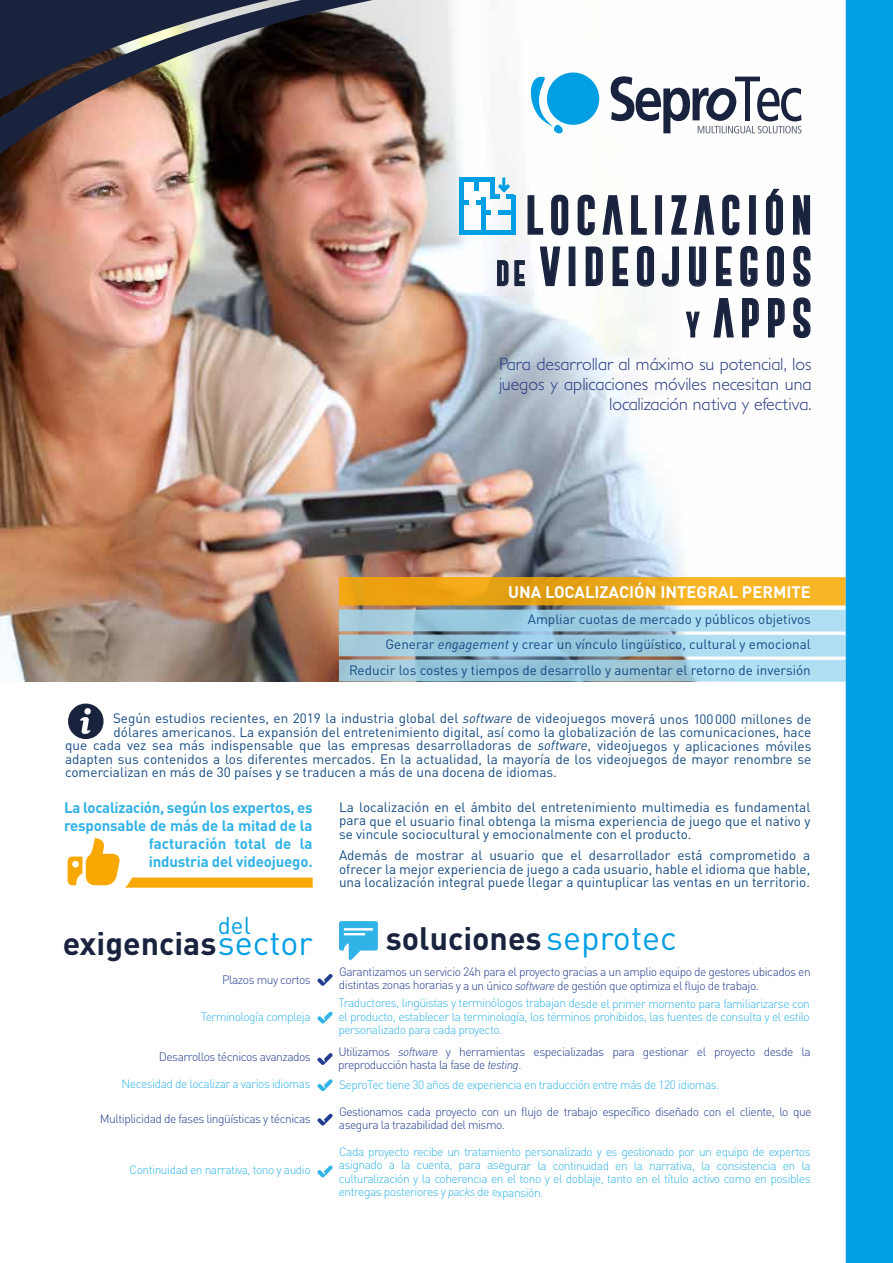
<style>
.page{position:relative;width:893px;height:1263px;background:#fff}
.page>*{position:absolute;margin:0;border:0;box-sizing:border-box;transform-origin:0 0}
.t1{font:39.9px/51.4px "Gobold Extra 1";letter-spacing:.16em;color:#19233e;text-align:right}
.t2{font:700 32.1px "DINOT";color:#19233e}
.t3{font:24px "DINOT";color:#009fe3}
.t4{font:300 17.85px/20px "Petita";color:#263880;text-align:right}
.t5{font:700 16.5px "DINOT";color:#fff}
.t6{font:700 15px/18px "DINOT";letter-spacing:-.01em;color:#31b3e8;text-align:right}
.t7{font:13.5px/13.5px "DINOT";color:#134a84;text-align:justify}
.t8{font:300 12px/13.5px "DINOT";letter-spacing:-.04em;color:#31b3e8;text-align:justify}
.t9{font:300 12px/13.4px "DINOT";letter-spacing:-.04em;color:#243c90}
.s1{font-size:25.65px}
.s2{font-style:italic}
.s3{font-weight:400;font-size:34.05px;color:#009fe3}
</style>
<div class="page">
<img style="left:0;top:86px;width:839px;height:595px">
<svg style="left:607px;top:195px;width:17px;height:40px"></svg>
<svg style="left:631px;top:195px;width:16px;height:40px"></svg>
<div style="left:655px;top:195px;width:7px;height:40px;border:1px solid #19233e"></div>
<svg style="left:671px;top:195px;width:16px;height:40px"></svg>
<svg style="left:693px;top:195px;width:22px;height:40px"></svg>
<svg style="left:722px;top:194px;width:18px;height:42px"></svg>
<div style="left:749px;top:195px;width:7px;height:40px;border:1px solid #19233e"></div>
<svg style="left:765px;top:188px;width:19px;height:48px"></svg>
<svg style="left:792px;top:195px;width:19px;height:40px"></svg>
<svg style="left:612px;top:246px;width:17px;height:41px"></svg>
<svg style="left:636px;top:245px;width:19px;height:42px"></svg>
<svg style="left:661px;top:246px;width:19px;height:41px"></svg>
<svg style="left:688px;top:246px;width:19px;height:41px"></svg>
<svg style="left:715px;top:246px;width:17px;height:41px"></svg>
<svg style="left:740px;top:245px;width:18px;height:42px"></svg>
<svg style="left:766px;top:245px;width:19px;height:42px"></svg>
<svg style="left:793px;top:245px;width:18px;height:42px"></svg>
<svg style="left:685px;top:311px;width:16px;height:27px"></svg>
<svg style="left:713px;top:297px;width:21px;height:41px"></svg>
<svg style="left:741px;top:297px;width:18px;height:41px"></svg>
<svg style="left:767px;top:297px;width:18px;height:41px"></svg>
<svg style="left:793px;top:297px;width:18px;height:42px"></svg>
<svg style="left:611px;top:76px;width:190px;height:57px"></svg>
<svg style="left:68px;top:703px;width:36px;height:36px"></svg>
<svg style="left:339px;top:577px;width:507px;height:28px;background:#eda81b"></svg>
<svg style="left:339px;top:609px;width:507px;height:22px;background:#a3d0e4"></svg>
<svg style="left:339px;top:634px;width:507px;height:23px;background:#a2cee2"></svg>
<svg style="left:339px;top:659px;width:507px;height:23px;background:#a0c9dc"></svg>
<img style="left:0;top:0;width:607px;height:290px">
<div style="left:846px;top:0;width:47px;height:1263px;background:#009fe3"></div>
<hr style="left:461px;top:231px;width:54px;height:4px;background:#009fe3">
<hr style="left:460px;top:178px;width:4px;height:57px;background:#009fe3">
<hr style="left:512px;top:195px;width:4px;height:40px;background:#009fe3">
<hr style="left:460px;top:178px;width:35px;height:4px;background:#009fe3">
<hr style="left:475px;top:180px;width:4px;height:10px;background:#009fe3">
<hr style="left:481px;top:197px;width:4px;height:36px;background:#009fe3">
<svg style="left:464px;top:201px;width:5px;height:4px"></svg>
<svg style="left:476px;top:177px;width:38px;height:37px"></svg>
<svg style="left:339px;top:921px;width:39px;height:39px"></svg>
<svg style="left:68px;top:838px;width:245px;height:50px"></svg>
<svg style="left:317px;top:974px;width:16px;height:12px"></svg>
<svg style="left:317px;top:1053px;width:16px;height:12px"></svg>
<svg style="left:317px;top:1114px;width:16px;height:11px"></svg>
<svg style="left:317px;top:1012px;width:16px;height:11px"></svg>
<svg style="left:317px;top:1079px;width:16px;height:12px"></svg>
<svg style="left:317px;top:1165px;width:16px;height:12px"></svg>
<h1 class="t1" style="left:496px;top:189px;width:317px">LOCALIZACIÓN<br><span class="s1">DE</span> VIDEOJUEGOS<br><span class="s1">Y</span> APPS</h1>
<h3 class="t4" style="left:499px;top:354px;width:314px">Para desarrollar al máximo su potencial, los juegos y aplicaciones móviles necesitan una localización nativa y efectiva.</h3>
<p class="t5" style="left:508px;top:582px;width:304px">UNA LOCALIZACIÓN INTEGRAL PERMITE</p>
<p class="t7" style="left:349px;top:606px;width:463px;line-height:25.5px;text-align:right">Ampliar cuotas de mercado y públicos objetivos<br>Generar <span class="s2">engagement</span> y crear un vínculo lingüístico, cultural y emocional<br>Reducir los costes y tiempos de desarrollo y aumentar el retorno de inversión</p>
<p class="t7" style="left:113px;top:711px;width:700px">Según estudios recientes, en 2019 la industria global del <span class="s2">software</span> de videojuegos moverá unos 100000 millones de</p>
<p class="t7" style="left:114px;top:725px;width:699px">dólares americanos. La expansión del entretenimiento digital, así como la globalización de las comunicaciones, hace</p>
<p class="t7" style="left:65px;top:738px;width:748px">que cada vez sea más indispensable que las empresas desarrolladoras de <span class="s2">software</span>, videojuegos y aplicaciones móviles</p>
<p class="t7" style="left:65px;top:752px;width:748px">adapten sus contenidos a los diferentes mercados. En la actualidad, la mayoría de los videojuegos de mayor renombre se</p>
<p class="t7" style="left:65px;top:765px;width:493px">comercializan en más de 30 países y se traducen a más de una docena de idiomas.</p>
<p class="t7" style="left:339px;top:800px;width:473px">La localización en el ámbito del entretenimiento multimedia es fundamental para que el usuario final obtenga la misma experiencia de juego que el nativo y se vincule sociocultural y emocionalmente con el producto.</p>
<p class="t7" style="left:339px;top:848px;width:473px">Además de mostrar al usuario que el desarrollador está comprometido a ofrecer la mejor experiencia de juego a cada usuario, hable el idioma que hable, una localización integral puede llegar a quintuplicar las ventas en un territorio.</p>
<p class="t6" style="left:64px;top:799px;width:250px">La localización, según los expertos, es responsable de más de la mitad de la facturación total de la<br>industria del videojuego.</p>
<h3 class="t3" style="left:218px;top:910px;width:34px">del</h3>
<h2 class="t2" style="left:63px;top:922px;width:252px">exigencias<span class="s3">sector</span></h2>
<h2 class="t2" style="left:386px;top:917px;width:293px">soluciones<span class="s3">seprotec</span></h2>
<p class="t9" style="left:222px;top:972px;width:90px">Plazos muy cortos</p>
<p class="t8" style="left:201px;top:1010px;width:111px">Terminología compleja</p>
<p class="t9" style="left:159px;top:1050px;width:154px">Desarrollos técnicos avanzados</p>
<p class="t8" style="left:122px;top:1076px;width:191px">Necesidad de localizar a varios idiomas</p>
<p class="t9" style="left:100px;top:1112px;width:212px">Multiplicidad de fases lingüísticas y técnicas</p>
<p class="t8" style="left:130px;top:1163px;width:183px">Continuidad en narrativa, tono y audio</p>
<p class="t9" style="left:339px;top:965px;width:473px">Garantizamos un servicio 24h para el proyecto gracias a un amplio equipo de gestores ubicados en distintas zonas horarias y a un único <span class="s2">software</span> de gestión que optimiza el flujo de trabajo.</p>
<p class="t8" style="left:338px;top:996px;width:473px">Traductores, lingüistas y terminólogos trabajan desde el primer momento para familiarizarse con el producto, establecer la terminología, los términos prohibidos, las fuentes de consulta y el estilo personalizado para cada proyecto.</p>
<p class="t9" style="left:338px;top:1045px;width:474px">Utilizamos <span class="s2">software</span> y herramientas especializadas para gestionar el proyecto desde la preproducción hasta la fase de <span class="s2">testing</span>.</p>
<p class="t8" style="left:339px;top:1078px;width:382px">SeproTec tiene 30 años de experiencia en traducción entre más de 120 idiomas.</p>
<p class="t9" style="left:339px;top:1105px;width:474px">Gestionamos cada proyecto con un flujo de trabajo específico diseñado con el cliente, lo que asegura la trazabilidad del mismo.</p>
<p class="t8" style="left:339px;top:1145px;width:473px">Cada proyecto recibe un tratamiento personalizado y es gestionado por un equipo de expertos asignado a la cuenta, para asegurar la continuidad en la narrativa, la consistencia en la culturalización y la coherencia en el tono y el doblaje, tanto en el título activo como en posibles entregas posteriores y <span class="s2">packs</span> de expansión.</p>
</div>
